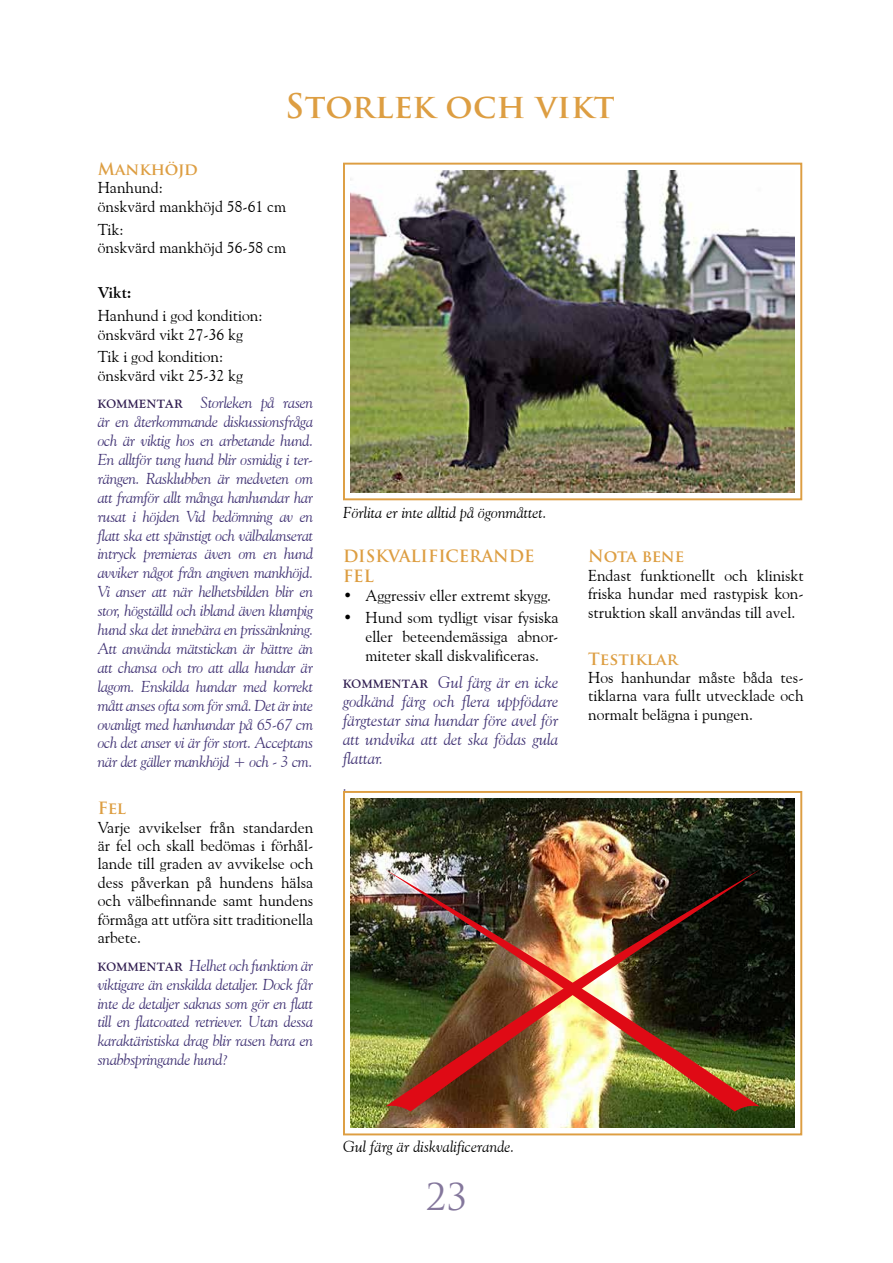
<style>
.page{position:relative;width:893px;height:1263px;background:#fff}
.page>*{position:absolute;margin:0;border:0;box-sizing:border-box;transform-origin:0 0}
.t1{font:36px "Trajan Pro";color:#84779c}
.t2{font:700 33px "Trajan Pro";letter-spacing:.01em;color:#dd9e42}
.t3{font:italic 16.5px/18.9px "Goudy Old Style BT";color:#433576;text-align:justify}
.t4{font:700 16.5px/19.8px "Trajan Pro";color:#dd9e42}
.t5{font:700 16.5px "Trajan Pro";letter-spacing:-.02em;color:#dd9e42}
.t6{font:italic 15.75px/18.9px "Goudy Old Style BT";letter-spacing:-.02em;color:#433576;text-align:justify}
.t7{font:15.75px/18.5px "Goudy Old Style BT";color:#000}
.t8{font:italic 15.75px "Goudy Old Style BT";color:#000}
.t9{font:700 15.75px "Goudy Old Style BT";color:#000}
.s1{font-weight:700;font-style:normal;font-size:12px;color:#301d50}
</style>
<div class="page">
<img style="left:343px;top:162px;width:460px;height:339px">
<img style="left:343px;top:791px;width:460px;height:345px">
<img style="left:385px;top:870px;width:375px;height:241px">
<h2 class="t2" style="left:285px;top:86px;width:331px">Storlek och vikt</h2>
<p class="t4" style="left:98px;top:159px;width:102px">Mankhöjd</p>
<p class="t7" style="left:98px;top:179px;width:190px">Hanhund:<br>önskvärd mankhöjd 58-61 cm</p>
<p class="t7" style="left:98px;top:220px;width:190px">Tik:<br>önskvärd mankhöjd 56-58 cm</p>
<p class="t9" style="left:98px;top:283px;width:35px">Vikt:</p>
<p class="t7" style="left:98px;top:306px;width:166px">Hanhund i god kondition: önskvärd vikt 27-36 kg</p>
<p class="t7" style="left:98px;top:347px;width:147px">Tik i god kondition: önskvärd vikt 25-32 kg</p>
<p class="t6" style="left:98px;top:393px;width:217px"><span class="s1">KOMMENTAR</span> Storleken på rasen är en återkommande diskussionsfråga och är viktig hos en arbetande hund.<br>En alltför tung hund blir osmidig i ter&shy;rängen. Rasklubben är medveten om att framför allt många hanhundar har rusat i höjden Vid bedömning av en flatt ska ett spänstigt och välbalanserat intryck premieras även om en hund avviker något från angiven mankhöjd.<br>Vi anser att när helhetsbilden blir en stor, högställd och ibland även klumpig hund ska det innebära en prissänkning.<br>Att använda mätstickan är bättre än att chansa och tro att alla hundar är lagom. Enskilda hundar med korrekt mått anses ofta som för små. Det är inte ovanligt med hanhundar på 65-67 cm och det anser vi är för stort. Acceptans när det gäller mankhöjd + och - 3 cm.</p>
<p class="t4" style="left:98px;top:798px;width:30px">Fel</p>
<p class="t7" style="left:98px;top:818px;width:217px;text-align:justify">Varje avvikelser från standarden är fel och skall bedömas i förhål&shy;lande till graden av avvikelse och dess påverkan på hundens hälsa och välbefinnande samt hundens förmåga att utföra sitt traditionella arbete.</p>
<p class="t6" style="left:98px;top:955px;width:217px"><span class="s1">KOMMENTAR</span> Helhet och funktion är viktigare än enskilda detaljer. Dock får inte de detaljer saknas som gör en flatt till en flatcoated retriever. Utan dessa karaktäristiska drag blir rasen bara en snabbspringande hund?</p>
<p class="t8" style="left:343px;top:503px;width:205px">Förlita er inte alltid på ögonmåttet.</p>
<p class="t4" style="left:343px;top:547px;width:193px">DISKVALIFICERANDE<br>FEL</p>
<p class="t7" style="left:343px;top:586px;width:210px">• Aggressiv eller extremt skygg.</p>
<p class="t7" style="left:365px;top:608px;width:194px;text-align:justify;text-indent:-23px">• Hund som tydligt visar fysiska eller beteendemässiga abnor&shy;miteter skall diskvalificeras.</p>
<p class="t3" style="left:343px;top:673px;width:217px"><span class="s1">KOMMENTAR</span> Gul färg är en icke godkänd färg och flera uppfödare färgtestar sina hundar före avel för att undvika att det ska födas gula flattar.</p>
<p class="t6" style="left:343px;top:776px;width:5px">.</p>
<p class="t8" style="left:343px;top:1137px;width:173px">Gul färg är diskvalificerande.</p>
<h1 class="t1" style="left:426px;top:1174px;width:43px">23</h1>
<p class="t5" style="left:588px;top:546px;width:98px">Nota bene</p>
<p class="t7" style="left:588px;top:566px;width:217px;text-align:justify">Endast funktionellt och kliniskt friska hundar med rastypisk kon&shy;struktion skall användas till avel.</p>
<p class="t4" style="left:588px;top:649px;width:91px">Testiklar</p>
<p class="t7" style="left:588px;top:668px;width:217px;text-align:justify">Hos hanhundar måste båda tes&shy;tiklarna vara fullt utvecklade och normalt belägna i pungen.</p>
</div>
